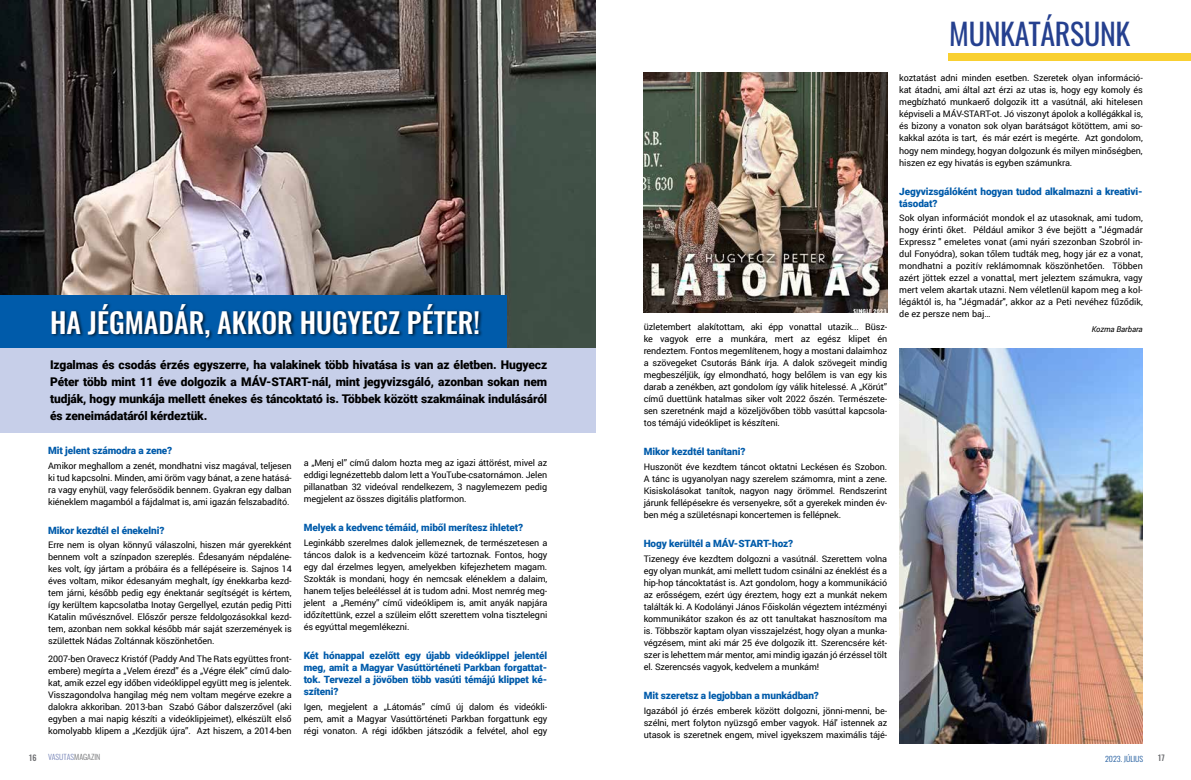
<style>
.page{position:relative;width:1191px;height:780px;background:#fff}
.page>*{position:absolute;margin:0;border:0;box-sizing:border-box;transform-origin:0 0}
.t1{font:30px "Oswald";letter-spacing:-.01em;color:#25408f}
.t2{font:500 28px "Oswald";color:#fff}
.t3{font:900 12px/17px "Roboto";letter-spacing:-.01em;color:#000;text-align:justify}
.t4{font:900 10px/12px "Roboto";letter-spacing:-.01em;color:#005baa}
.t5{font:9px/12px "Roboto";letter-spacing:-.01em;color:#000;text-align:justify}
.t6{font:italic 8px "Roboto";letter-spacing:-.01em;color:#000}
.t7{font:500 8px "Oswald";color:#6d6e71}
.t8{font:300 7.6px "Oswald";color:#7280b5;scale:1.05 1}
.t9{font:300 7.6px "Oswald";color:#0e4e96;scale:1.05 1}
.s1{color:#6d6e71}
</style>
<div class="page">
<img style="left:0;top:0;width:595px;height:348px">
<div style="left:0;top:348px;width:595px;height:84px;background:#c7cfe9"></div>
<div style="left:0;top:295px;width:506px;height:53px;background:#005baa"></div>
<div style="left:51px;top:302px;width:432px;height:40px;background:#000;opacity:.75"></div>
<img style="left:899px;top:348px;width:243px;height:395px">
<img style="left:643px;top:72px;width:244px;height:240px">
<div style="left:948px;top:53px;width:243px;height:8px;background:#f9d031"></div>
<h2 class="t2" style="left:50px;top:307px;width:431px">HA JÉGMADÁR, AKKOR HUGYECZ PÉTER!</h2>
<p class="t3" style="left:50px;top:356px;width:498px">Izgalmas és csodás érzés egyszerre, ha valakinek több hivatása is van az életben. Hugyecz Péter több mint 11 éve dolgozik a MÁV-START-nál, mint jegyvizsgáló, azonban sokan nem tudják, hogy munkája mellett énekes és táncoktató is. Többek között szakmáinak indulásáról és zeneimádatáról kérdeztük.</p>
<p class="t4" style="left:48px;top:444px;width:126px">Mit jelent számodra a zene?</p>
<p class="t5" style="left:48px;top:459px;width:245px">Amikor meghallom a zenét, mondhatni visz magával, teljesen ki tud kapcsolni. Minden, ami öröm vagy bánat, a zene hatásá&shy;ra vagy enyhül, vagy felerősödik bennem. Gyakran egy dalban kiéneklem magamból a fájdalmat is, ami igazán felszabadító.</p>
<p class="t4" style="left:48px;top:523px;width:118px">Mikor kezdtél el énekelni?</p>
<p class="t5" style="left:48px;top:539px;width:245px">Erre nem is olyan könnyű válaszolni, hiszen már gyerekként bennem volt a színpadon szereplés. Édesanyám népdaléne&shy;kes volt, így jártam a próbáira és a fellépéseire is. Sajnos 14 éves voltam, mikor édesanyám meghalt, így énekkarba kezd&shy;tem járni, később pedig egy énektanár segítségét is kértem, így kerültem kapcsolatba Inotay Gergellyel, ezután pedig Pitti Katalin művésznővel. Előszőr persze feldolgozásokkal kezd&shy;tem, azonban nem sokkal később már saját szerzemények is születtek Nádas Zoltánnak köszönhetően.</p>
<p class="t5" style="left:48px;top:652px;width:245px">2007-ben Oravecz Kristóf (Paddy And The Rats együttes front&shy;embere) megírta a „Velem érezd” és a „Végre élek” című dalo&shy;kat, amik ezzel egy időben videóklippel együtt meg is jelentek.<br>Visszagondolva hangilag még nem voltam megérve ezekre a dalokra akkoriban. 2013-ban Szabó Gábor dalszerzővel (aki egyben a mai napig készíti a videóklipjeimet), elkészült első komolyabb klipem a „Kezdjük újra”. Azt hiszem, a 2014-ben</p>
<p class="t5" style="left:304px;top:456px;width:245px">a „Menj el” című dalom hozta meg az igazi áttörést, mivel az eddigi legnézettebb dalom lett a YouTube-csatornámon. Jelen pillanatban 32 videóval rendelkezem, 3 nagylemezem pedig megjelent az összes digitális platformon.</p>
<p class="t4" style="left:304px;top:521px;width:221px">Melyek a kedvenc témáid, miből merítesz ihletet?</p>
<p class="t5" style="left:304px;top:536px;width:245px">Leginkább szerelmes dalok jellemeznek, de természetesen a táncos dalok is a kedvenceim közé tartoznak. Fontos, hogy egy dal érzelmes legyen, amelyekben kifejezhetem magam.<br>Szokták is mondani, hogy én nemcsak eléneklem a dalaim, hanem teljes beleéléssel át is tudom adni. Most nemrég meg&shy;jelent a „Remény” című videóklipem is, amit anyák napjára időzítettünk, ezzel a szüleim előtt szerettem volna tisztelegni és egyúttal megemlékezni.</p>
<p class="t4" style="left:304px;top:648px;width:245px;text-align:justify">Két hónappal ezelőtt egy újabb videóklippel jelentél meg, amit a Magyar Vasúttörténeti Parkban forgattat&shy;tok. Tervezel a jövőben több vasúti témájú klippet ké&shy;szíteni?</p>
<p class="t5" style="left:304px;top:700px;width:245px">Igen, megjelent a „Látomás” című új dalom és videókli&shy;pem, amit a Magyar Vasúttörténeti Parkban forgattunk egy régi vonaton. A régi időkben játszódik a felvétel, ahol egy</p>
<p class="t5" style="left:643px;top:320px;width:245px">üzletembert alakítottam, aki épp vonattal utazik... Büsz&shy;ke vagyok erre a munkára, mert az egész klipet én rendeztem. Fontos megemlítenem, hogy a mostani dalaimhoz a szövegeket Csutorás Bánk írja. A dalok szövegeit mindig megbeszéljük, így elmondható, hogy belőlem is van egy kis darab a zenékben, azt gondolom így válik hitelessé. A „Körút” című duettünk hatalmas siker volt 2022 őszén. Természete&shy;sen szeretnénk majd a közeljövőben több vasúttal kapcsola&shy;tos témájú videóklipet is készíteni.</p>
<p class="t4" style="left:643px;top:445px;width:103px">Mikor kezdtél tanítani?</p>
<p class="t5" style="left:643px;top:460px;width:245px">Huszonöt éve kezdtem táncot oktatni Leckésen és Szobon.<br>A tánc is ugyanolyan nagy szerelem számomra, mint a zene.<br>Kisiskolásokat tanítok, nagyon nagy örömmel. Rendszerint járunk fellépésekre és versenyekre, sőt a gyerekek minden év&shy;ben még a születésnapi koncertemen is fellépnek.</p>
<p class="t4" style="left:643px;top:537px;width:151px">Hogy kerültél a MÁV-START-hoz?</p>
<p class="t5" style="left:643px;top:552px;width:245px">Tizenegy éve kezdtem dolgozni a vasútnál. Szerettem volna egy olyan munkát, ami mellett tudom csinálni az éneklést és a hip-hop táncoktatást is. Azt gondolom, hogy a kommunikáció az erősségem, ezért úgy éreztem, hogy ezt a munkát nekem találták ki. A Kodolányi János Főiskolán végeztem intézményi kommunikátor szakon és az ott tanultakat hasznosítom ma is. Többször kaptam olyan visszajelzést, hogy olyan a munka&shy;végzésem, mint aki már 25 éve dolgozik itt. Szerencsére két&shy;szer is lehettem már mentor, ami mindig igazán jó érzéssel tölt el. Szerencsés vagyok, kedvelem a munkám!</p>
<p class="t4" style="left:643px;top:689px;width:177px">Mit szeretsz a legjobban a munkádban?</p>
<p class="t5" style="left:643px;top:704px;width:245px">Igazából jó érzés emberek között dolgozni, jönni-menni, be&shy;szélni, mert folyton nyüzsgő ember vagyok. Hál' istennek az utasok is szeretnek engem, mivel igyekszem maximális tájé-</p>
<h1 class="t1" style="left:949px;top:7px;width:183px">MUNKATÁRSUNK</h1>
<p class="t5" style="left:899px;top:72px;width:245px">koztatást adni minden esetben. Szeretek olyan információ&shy;kat átadni, ami által azt érzi az utas is, hogy egy komoly és megbízható munkaerő dolgozik itt a vasútnál, aki hitelesen képviseli a MÁV-START-ot. Jó viszonyt ápolok a kollégákkal is, és bizony a vonaton sok olyan barátságot kötöttem, ami so&shy;kakkal azóta is tart, és már ezért is megérte. Azt gondolom, hogy nem mindegy, hogyan dolgozunk és milyen minőségben, hiszen ez egy hivatás is egyben számunkra.</p>
<p class="t4" style="left:899px;top:185px;width:245px">Jegyvizsgálóként hogyan tudod alkalmazni a kreativi&shy;tásodat?</p>
<p class="t5" style="left:899px;top:212px;width:245px">Sok olyan információt mondok el az utasoknak, ami tudom, hogy érinti őket. Például amikor 3 éve bejött a "Jégmadár Expressz " emeletes vonat (ami nyári szezonban Szobról in&shy;dul Fonyódra), sokan tőlem tudták meg, hogy jár ez a vonat, mondhatni a pozitív reklámomnak köszönhetően. Többen azért jöttek ezzel a vonattal, mert jeleztem számukra, vagy mert velem akartak utazni. Nem véletlenül kapom meg a kol&shy;légáktól is, ha "Jégmadár", akkor az a Peti nevéhez fűződik, de ez persze nem baj…</p>
<p class="t6" style="left:1092px;top:324px;width:52px">Kozma Barbara</p>
<p class="t7" style="left:29px;top:753px;width:9px">16</p>
<p class="t8" style="left:48px;top:750px;width:51px">VASUTAS<span class="s1">MAGAZIN</span></p>
<p class="t9" style="left:1105px;top:752px;width:38px">2023. JÚLIUS</p>
<p class="t7" style="left:1158px;top:753px;width:8px">17</p>
</div>
